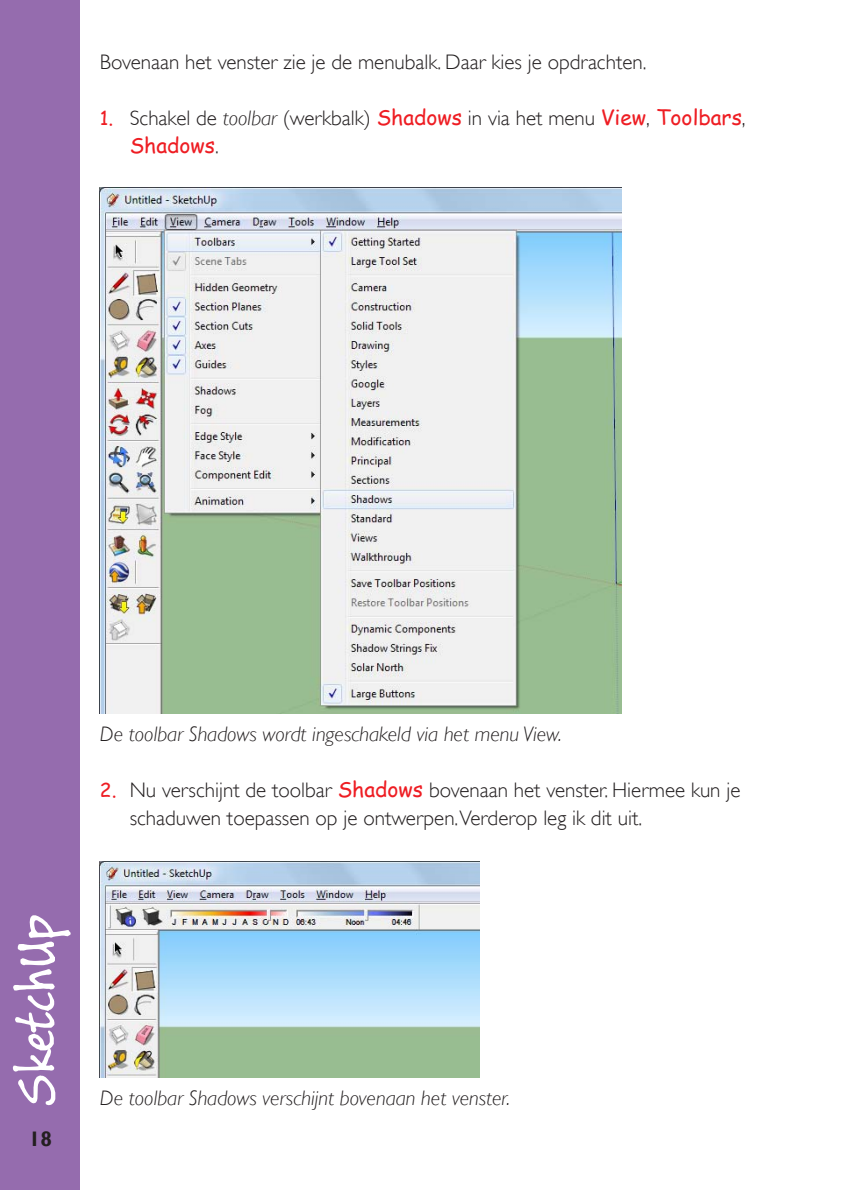
<style>
.page{position:relative;width:846px;height:1190px;background:#fff}
.page>*{position:absolute;margin:0;border:0;box-sizing:border-box;transform-origin:0 0}
.t1{font:56px "Buxton Sketch";color:#fff}
.t2{font:300 21px/28px "Gill Sans";color:#231f20}
.t3{font:italic 300 21px "Gill Sans";color:#231f20}
.t4{font:21px "Comic Sans MS";color:#ee1d23}
.t5{font:700 21px "Gill Sans";color:#231f20}
.s1{font-family:"Comic Sans MS";font-weight:400;font-size:19.25px;color:#ee1d23}
.s2{font-style:italic}
.s3{font-family:"Comic Sans MS";font-weight:400;color:#ee1d23}
.s4{font-family:"Gill Sans";font-weight:300;color:#231f20}
</style>
<div class="page">
<div style="left:0;top:0;width:80px;height:1189px;background:#956cae"></div>
<img style="left:100px;top:187px;width:521px;height:526px">
<img style="left:100px;top:861px;width:379px;height:216px">
<p class="t2" style="left:100px;top:48px;width:548px">Bovenaan het venster zie je de menubalk. Daar kies je opdrachten.</p>
<p class="t2" style="left:100px;top:104px;width:647px"><span class="s1">1.</span> Schakel de <span class="s2">toolbar</span> (werkbalk) <span class="s3">Shadows</span> in via het menu <span class="s3">View</span>, <span class="s3">Toolbars</span>,</p>
<p class="t4" style="left:130px;top:130px;width:91px">Shadows<span class="s4">.</span></p>
<p class="t3" style="left:100px;top:722px;width:463px">De toolbar Shadows wordt ingeschakeld via het menu View.</p>
<p class="t2" style="left:130px;top:776px;width:612px;text-indent:-30px"><span class="s1">2.</span> Nu verschijnt de toolbar <span class="s3">Shadows</span> bovenaan het venster. Hiermee kun je schaduwen toepassen op je ontwerpen.Verderop leg ik dit uit.</p>
<h1 class="t1" style="left:-3px;top:1105px;width:192px;rotate:-90deg">SketchUp</h1>
<p class="t5" style="left:29px;top:1126px;width:25px">18</p>
<p class="t3" style="left:100px;top:1086px;width:411px">De toolbar Shadows verschijnt bovenaan het venster.</p>
</div>
